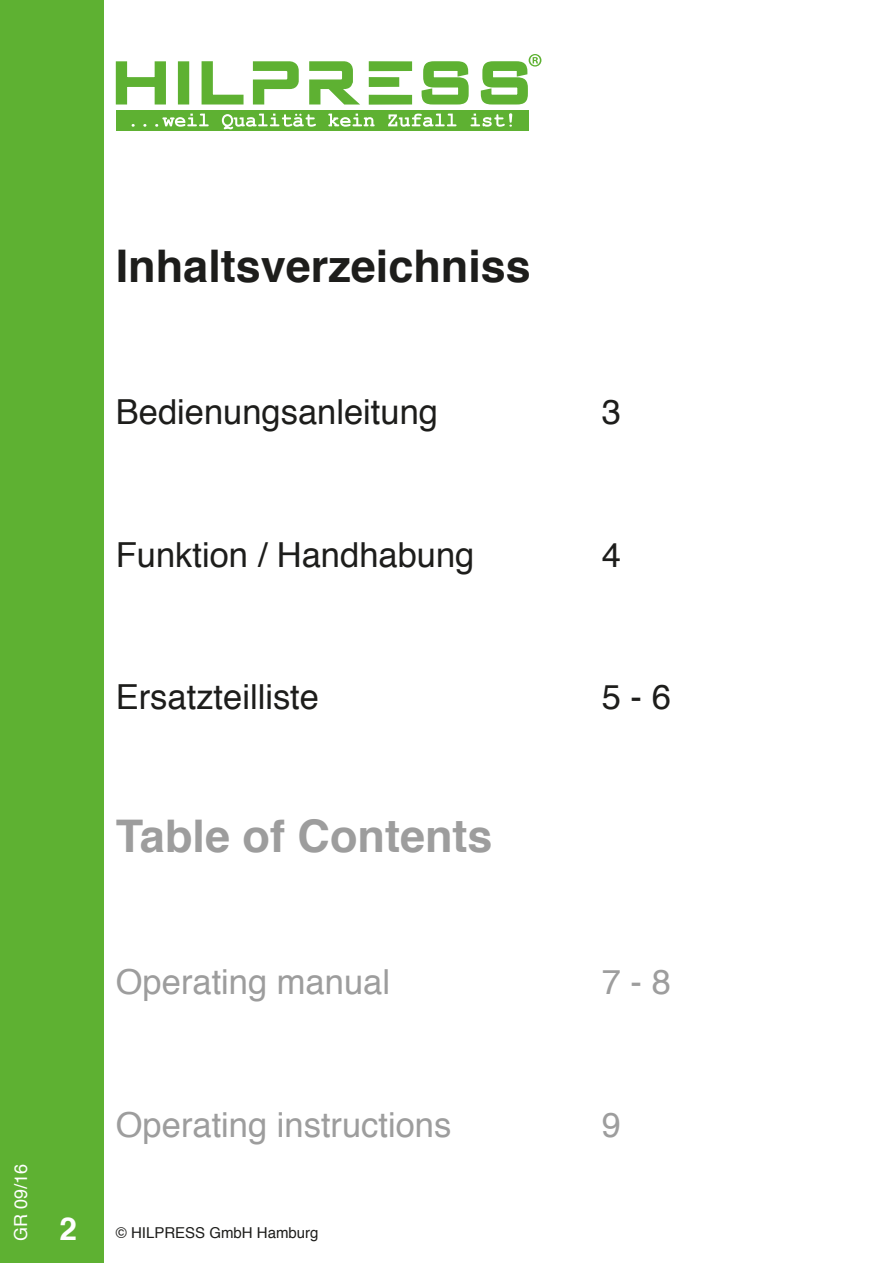
<style>
.page{position:relative;width:893px;height:1263px;background:#fff}
.page>*{position:absolute;margin:0;border:0;box-sizing:border-box;transform-origin:0 0}
.t1{font:700 45px "Helvetica";color:#1d1d1b}
.t2{font:700 45px "Helvetica";color:#9d9d9d}
.t3{font:34.5px "Helvetica";color:#1d1d1b}
.t4{font:34.5px "Helvetica";color:#9d9d9d}
.t5{font:700 31.5px "Helvetica";color:#fff}
.t6{font:18px "Helvetica";color:#fff}
.t7{font:15px "Helvetica";color:#1d1d1b}
</style>
<div class="page">
<svg style="left:253px;top:61px;width:46px;height:44px"></svg>
<svg style="left:309px;top:61px;width:51px;height:44px"></svg>
<svg style="left:116px;top:61px;width:50px;height:44px"></svg>
<div style="left:178px;top:61px;width:11px;height:43px;background:#5eb132"></div>
<svg style="left:201px;top:61px;width:43px;height:44px"></svg>
<svg style="left:421px;top:61px;width:48px;height:44px"></svg>
<div style="left:369px;top:61px;width:43px;height:10px;background:#5eb132"></div>
<div style="left:369px;top:95px;width:43px;height:10px;background:#5eb132"></div>
<div style="left:369px;top:77px;width:30px;height:10px;background:#5eb132"></div>
<div style="left:116px;top:110px;width:413px;height:21px;background:#5eb132"></div>
<svg style="left:155px;top:114px;width:54px;height:13px"></svg>
<svg style="left:222px;top:114px;width:94px;height:15px"></svg>
<svg style="left:328px;top:114px;width:47px;height:13px"></svg>
<svg style="left:388px;top:114px;width:68px;height:13px"></svg>
<svg style="left:470px;top:113px;width:42px;height:14px"></svg>
<svg style="left:480px;top:54px;width:61px;height:51px"></svg>
<div style="left:0;top:0;width:103px;height:1263px;background:#5eb132"></div>
<p class="t1" style="left:116px;top:230px;width:417px">Inhaltsverzeichniss</p>
<p class="t3" style="left:116px;top:386px;width:324px">Bedienungsanleitung</p>
<p class="t3" style="left:602px;top:386px;width:21px">3</p>
<p class="t3" style="left:116px;top:528px;width:360px">Funktion / Handhabung</p>
<p class="t3" style="left:602px;top:528px;width:21px">4</p>
<p class="t3" style="left:116px;top:671px;width:205px">Ersatzteilliste</p>
<p class="t3" style="left:602px;top:671px;width:71px">5 - 6</p>
<p class="t2" style="left:116px;top:800px;width:378px">Table of Contents</p>
<p class="t4" style="left:116px;top:956px;width:276px">Operating manual</p>
<p class="t4" style="left:602px;top:956px;width:71px">7 - 8</p>
<p class="t6" style="left:7px;top:1241px;width:79px;rotate:-90deg">GR 09/16</p>
<p class="t4" style="left:116px;top:1098px;width:337px">Operating instructions</p>
<p class="t4" style="left:602px;top:1098px;width:21px">9</p>
<p class="t5" style="left:60px;top:1204px;width:19px">2</p>
<p class="t7" style="left:116px;top:1221px;width:204px">© HILPRESS GmbH Hamburg</p>
</div>
